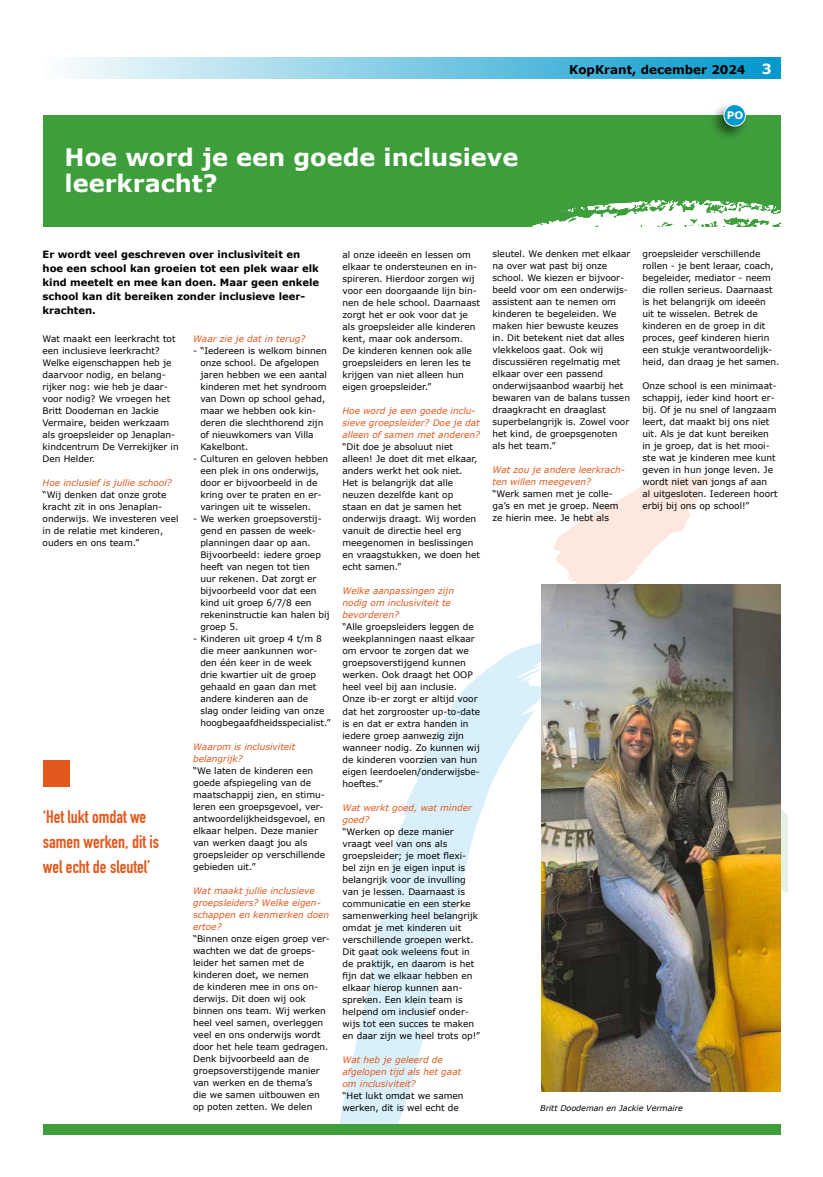
<style>
.page{position:relative;width:823px;height:1177px;background:#fff}
.page>*{position:absolute;margin:0;border:0;box-sizing:border-box;transform-origin:0 0}
.t1{font:700 24px/26px "Verdana";color:#fff}
.t2{font:700 18px/25px "DIN Condensed";color:#e2581c}
.t3{font:700 12px "Verdana";color:#000}
.t4{font:700 10.4px "Verdana";color:#fff}
.t5{font:700 10px/14px "Verdana";color:#000}
.t6{font:9px/12px "Verdana";color:#000}
.t7{font:italic 9px/12px "Verdana";color:#e2581c}
.t8{font:italic 8px "Verdana";color:#000}
.s1{font-size:14px;color:#fff}
</style>
<div class="page">
<div style="left:43px;top:115px;width:737px;height:112px;background:#3d9e3b"></div>
<svg style="left:554px;top:476px;width:159px;height:108px"></svg>
<svg style="left:339px;top:643px;width:226px;height:480px"></svg>
<svg style="left:780px;top:688px;width:6px;height:315px"></svg>
<div style="left:43px;top:57px;width:737px;height:22px;background:linear-gradient(to right,#fdfefe,#0098cb)"></div>
<div style="left:43px;top:1123px;width:737px;height:11px;background:#3d9e3b"></div>
<svg style="left:531px;top:198px;width:250px;height:29px"></svg>
<div style="left:708px;top:101px;width:40px;height:41px;background:#000;opacity:.55"></div>
<div style="left:723px;top:105px;width:22px;height:21px;background:#0098cb;border-radius:50%"></div>
<div style="left:723px;top:104px;width:22px;height:22px;border:1px solid #fff;border-radius:50%"></div>
<div style="left:43px;top:760px;width:27px;height:27px;background:#e2581c"></div>
<img style="left:540px;top:584px;width:240px;height:507px">
<h1 class="t1" style="left:64px;top:145px;width:455px">Hoe word je een goede inclusieve leerkracht?</h1>
<h3 class="t3" style="left:568px;top:62px;width:204px">KopKrant, december 2024 <span class="s1">3</span></h3>
<p class="t4" style="left:726px;top:109px;width:18px">PO</p>
<p class="t5" style="left:43px;top:247px;width:278px">Er wordt veel geschreven over inclusiviteit en hoe een school kan groeien tot een plek waar elk kind meetelt en mee kan doen. Maar geen enkele school kan dit bereiken zonder inclusieve leer&shy;krachten.</p>
<p class="t6" style="left:43px;top:333px;width:138px">Wat maakt een leerkracht tot een inclusieve leerkracht?<br>Welke eigenschappen heb je daarvoor nodig, en belang&shy;rijker nog: wie heb je daar&shy;voor nodig? We vroegen het<br>Britt Doodeman en Jackie<br>Vermaire, beiden werkzaam als groepsleider op Jenaplan&shy;kindcentrum De Verrekijker in<br>Den Helder.</p>
<p class="t7" style="left:43px;top:477px;width:131px">Hoe inclusief is jullie school?</p>
<p class="t6" style="left:43px;top:489px;width:137px">“Wij denken dat onze grote kracht zit in ons Jenaplan&shy;onderwijs. We investeren veel in de relatie met kinderen, ouders en ons team.”</p>
<p class="t7" style="left:193px;top:333px;width:114px">Waar zie je dat in terug?</p>
<p class="t6" style="left:200px;top:345px;width:128px;text-indent:-7px">- “Iedereen is welkom binnen onze school. De afgelopen jaren hebben we een aantal kinderen met het syndroom van Down op school gehad, maar we hebben ook kin&shy;deren die slechthorend zijn of nieuwkomers van Villa<br>Kakelbont.</p>
<p class="t6" style="left:200px;top:453px;width:129px;text-indent:-7px">- Culturen en geloven hebben een plek in ons onderwijs, door er bijvoorbeeld in de kring over te praten en er&shy;varingen uit te wisselen.</p>
<p class="t6" style="left:200px;top:513px;width:131px;text-indent:-7px">- We werken groepsoverstij&shy;gend en passen de week&shy;planningen daar op aan.<br>Bijvoorbeeld: iedere groep heeft van negen tot tien<br>uur rekenen. Dat zorgt er bijvoorbeeld voor dat een kind uit groep 6/7/8 een rekeninstructie kan halen bij groep 5.</p>
<p class="t6" style="left:200px;top:633px;width:132px;text-indent:-7px">- Kinderen uit groep 4 t/m 8 die meer aankunnen wor&shy;den één keer in de week drie kwartier uit de groep gehaald en gaan dan met andere kinderen aan de<br>slag onder leiding van onze hoogbegaafdheidsspecialist.”</p>
<p class="t7" style="left:193px;top:741px;width:104px">Waarom is inclusiviteit belangrijk?</p>
<p class="t6" style="left:193px;top:765px;width:134px">“We laten de kinderen een goede afspiegeling van de maatschappij zien, en stimu&shy;leren een groepsgevoel, ver&shy;antwoordelijkheidsgevoel, en elkaar helpen. Deze manier van werken daagt jou als groepsleider op verschillende gebieden uit.”</p>
<p class="t7" style="left:193px;top:885px;width:138px">Wat maakt jullie inclusieve groepsleiders? Welke eigen&shy;schappen en kenmerken doen ertoe?</p>
<p class="t6" style="left:193px;top:933px;width:138px">“Binnen onze eigen groep ver&shy;wachten we dat de groeps&shy;leider het samen met de kinderen doet, we nemen<br>de kinderen mee in ons on&shy;derwijs. Dit doen wij ook binnen ons team. Wij werken heel veel samen, overleggen veel en ons onderwijs wordt door het hele team gedragen.<br>Denk bijvoorbeeld aan de groepsoverstijgende manier van werken en de thema’s<br>die we samen uitbouwen en op poten zetten. We delen</p>
<h2 class="t2" style="left:43px;top:803px;width:118px">‘Het lukt omdat we samen werken, dit is wel echt de sleutel’</h2>
<p class="t6" style="left:342px;top:249px;width:139px">al onze ideeën en lessen om elkaar te ondersteunen en in&shy;spireren. Hierdoor zorgen wij voor een doorgaande lijn bin&shy;nen de hele school. Daarnaast zorgt het er ook voor dat je als groepsleider alle kinderen kent, maar ook andersom.<br>De kinderen kennen ook alle groepsleiders en leren les te krijgen van niet alleen hun eigen groepsleider.”</p>
<p class="t7" style="left:342px;top:405px;width:139px">Hoe word je een goede inclu&shy;sieve groepsleider? Doe je dat alleen of samen met anderen?</p>
<p class="t6" style="left:342px;top:441px;width:139px">“Dit doe je absoluut niet alleen! Je doet dit met elkaar, anders werkt het ook niet.<br>Het is belangrijk dat alle neuzen dezelfde kant op staan en dat je samen het onderwijs draagt. Wij worden vanuit de directie heel erg meegenomen in beslissingen en vraagstukken, we doen het echt samen.”</p>
<p class="t7" style="left:342px;top:585px;width:113px">Welke aanpassingen zijn nodig om inclusiviteit te bevorderen?</p>
<p class="t6" style="left:342px;top:621px;width:139px">“Alle groepsleiders leggen de weekplanningen naast elkaar om ervoor te zorgen dat we groepsoverstijgend kunnen werken. Ook draagt het OOP heel veel bij aan inclusie.<br>Onze ib-er zorgt er altijd voor dat het zorgrooster up-to-date is en dat er extra handen in iedere groep aanwezig zijn wanneer nodig. Zo kunnen wij de kinderen voorzien van hun eigen leerdoelen/onderwijsbe&shy;hoeftes.”</p>
<p class="t7" style="left:342px;top:801px;width:131px">Wat werkt goed, wat minder goed?</p>
<p class="t6" style="left:342px;top:825px;width:139px">“Werken op deze manier vraagt veel van ons als groepsleider; je moet flexi&shy;bel zijn en je eigen input is belangrijk voor de invulling van je lessen. Daarnaast is communicatie en een sterke samenwerking heel belangrijk omdat je met kinderen uit verschillende groepen werkt.<br>Dit gaat ook weleens fout in de praktijk, en daarom is het fijn dat we elkaar hebben en elkaar hierop kunnen aan&shy;spreken. Een klein team is helpend om inclusief onder&shy;wijs tot een succes te maken en daar zijn we heel trots op!”</p>
<p class="t7" style="left:342px;top:1053px;width:120px">Wat heb je geleerd de afgelopen tijd als het gaat om inclusiviteit?</p>
<p class="t6" style="left:342px;top:1089px;width:122px">“Het lukt omdat we samen werken, dit is wel echt de</p>
<p class="t6" style="left:492px;top:248px;width:139px">sleutel. We denken met elkaar na over wat past bij onze school. We kiezen er bijvoor&shy;beeld voor om een onderwijs&shy;assistent aan te nemen om kinderen te begeleiden. We maken hier bewuste keuzes in. Dit betekent niet dat alles vlekkeloos gaat. Ook wij discussiëren regelmatig met elkaar over een passend onderwijsaanbod waarbij het bewaren van de balans tussen draagkracht en draaglast superbelangrijk is. Zowel voor het kind, de groepsgenoten als het team.”</p>
<p class="t7" style="left:492px;top:464px;width:134px">Wat zou je andere leerkrach&shy;ten willen meegeven?</p>
<p class="t6" style="left:492px;top:488px;width:128px">“Werk samen met je colle&shy;ga’s en met je groep. Neem ze hierin mee. Je hebt als</p>
<p class="t6" style="left:642px;top:248px;width:138px">groepsleider verschillende rollen - je bent leraar, coach, begeleider, mediator - neem die rollen serieus. Daarnaast is het belangrijk om ideeën uit te wisselen. Betrek de kinderen en de groep in dit proces, geef kinderen hierin een stukje verantwoordelijk&shy;heid, dan draag je het samen.</p>
<p class="t6" style="left:642px;top:380px;width:136px">Onze school is een minimaat&shy;schappij, ieder kind hoort er&shy;bij. Of je nu snel of langzaam leert, dat maakt bij ons niet uit. Als je dat kunt bereiken in je groep, dat is het mooi&shy;ste wat je kinderen mee kunt geven in hun jonge leven. Je wordt niet van jongs af aan<br>al uitgesloten. Iedereen hoort erbij bij ons op school!”</p>
<p class="t8" style="left:540px;top:1102px;width:144px">Britt Doodeman en Jackie Vermaire</p>
</div>
